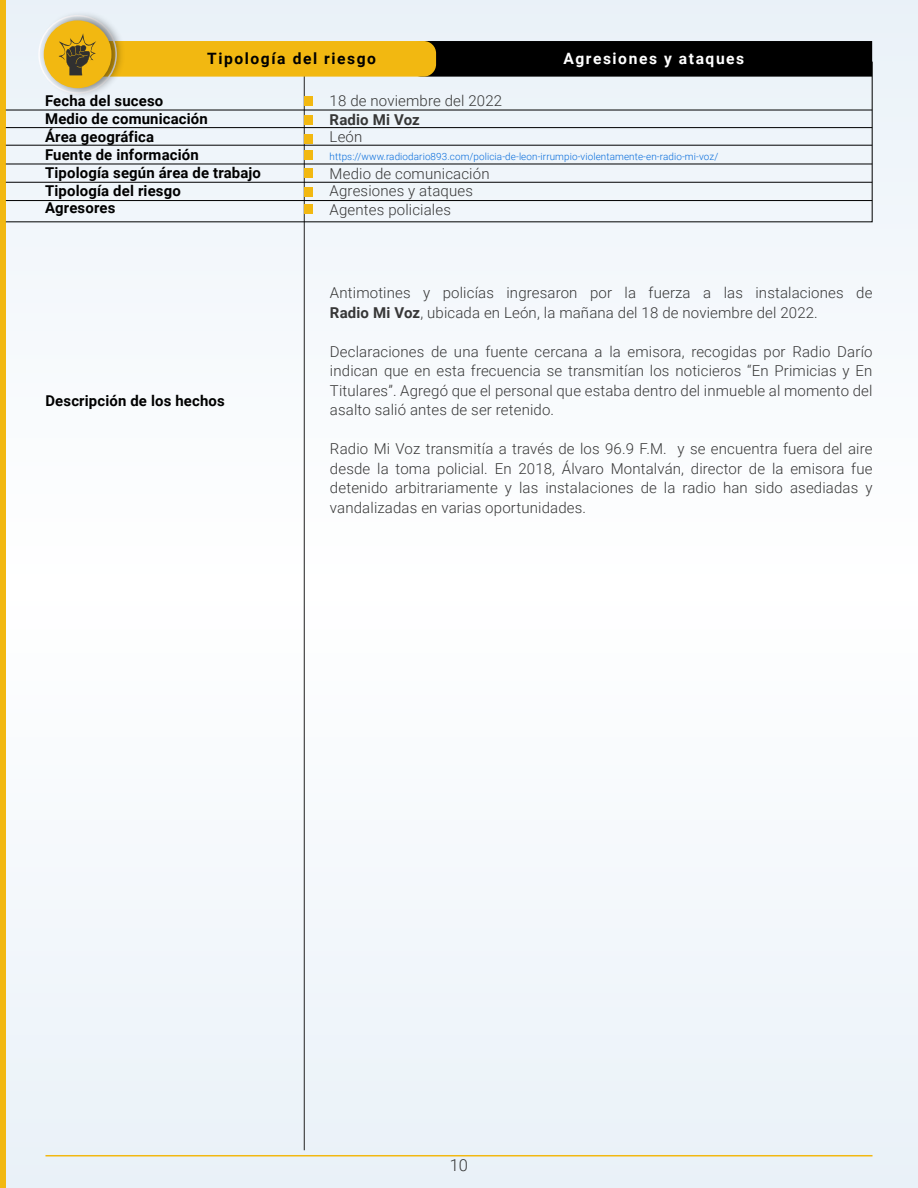
<style>
.page{position:relative;width:918px;height:1188px;background:#f6f9fc}
.page>*{position:absolute;margin:0;border:0;box-sizing:border-box;transform-origin:0 0}
.t1{font:300 16.5px "Roboto";color:#373737}
.t2{font:700 15.6px "Roboto";letter-spacing:.1em;color:#000}
.t3{font:700 15.6px "Roboto";letter-spacing:.1em;color:#fff}
.t4{font:300 15px/19.5px "Roboto";letter-spacing:.01em;color:#373737}
.t5{font:700 15px "Roboto";letter-spacing:.01em;color:#373737}
.t6{font:700 14.85px/17.9px "Roboto";letter-spacing:.01em;color:#000}
.t7{font:300 9.9px "Roboto";letter-spacing:.01em;color:#056bdb}
.s1{font-weight:700}
</style>
<div class="page">
<hr style="left:304px;top:41px;width:1px;height:1109px;background:#373737">
<div style="left:0;top:0;width:6px;height:1188px;background:#f2b811"></div>
<hr style="left:45px;top:1155px;width:828px;height:1px;background:#f2b811">
<div style="left:427px;top:41px;width:445px;height:20px;background:#000"></div>
<div style="left:83px;top:41px;width:353px;height:36px;background:#f2b811;border-radius:12px"></div>
<svg style="left:6px;top:61px;width:866px;height:161px"></svg>
<img style="left:35px;top:7px;width:95px;height:94px">
<div style="left:44px;top:20px;width:67px;height:68px;background:#f2b811;border-radius:50%"></div>
<svg style="left:59px;top:33px;width:37px;height:42px"></svg>
<p class="t2" style="left:207px;top:52px;width:170px">Tipología del riesgo</p>
<p class="t3" style="left:563px;top:52px;width:183px">Agresiones y ataques</p>
<p class="t6" style="left:45px;top:93px;width:217px">Fecha del suceso<br>Medio de comunicación<br>Área geográfica<br>Fuente de información<br>Tipología según área de trabajo<br>Tipología del riesgo<br>Agresores</p>
<p class="t4" style="left:330px;top:92px;width:174px">18 de noviembre del 2022</p>
<p class="t5" style="left:330px;top:114px;width:92px">Radio Mi Voz</p>
<p class="t7" style="left:330px;top:152px;width:390px">https://www.radiodario893.com/policia-de-leon-irrumpio-violentamente-en-radio-mi-voz/</p>
<p class="t4" style="left:330px;top:165px;width:161px;line-height:18.1px">Medio de comunicación<br>Agresiones y ataques<br>Agentes policiales</p>
<p class="t4" style="left:330px;top:128px;width:34px">León</p>
<p class="t6" style="left:45px;top:393px;width:181px">Descripción de los hechos</p>
<p class="t4" style="left:330px;top:284px;width:544px">Antimotines y policías ingresaron por la fuerza a las instalaciones de<br><span class="s1">Radio Mi Voz</span>, ubicada en León, la mañana del 18 de noviembre del 2022.</p>
<p class="t4" style="left:330px;top:343px;width:544px;text-align:justify">Declaraciones de una fuente cercana a la emisora, recogidas por Radio Darío indican que en esta frecuencia se transmitían los noticieros “En Primicias y En Titulares”. Agregó que el personal que estaba dentro del inmueble al momento del asalto salió antes de ser retenido.</p>
<p class="t4" style="left:330px;top:440px;width:544px;text-align:justify">Radio Mi Voz transmitía a través de los 96.9 F.M. y se encuentra fuera del aire desde la toma policial. En 2018, Álvaro Montalván, director de la emisora fue detenido arbitrariamente y las instalaciones de la radio han sido asediadas y vandalizadas en varias oportunidades.</p>
<p class="t1" style="left:450px;top:1157px;width:20px">10</p>
</div>
